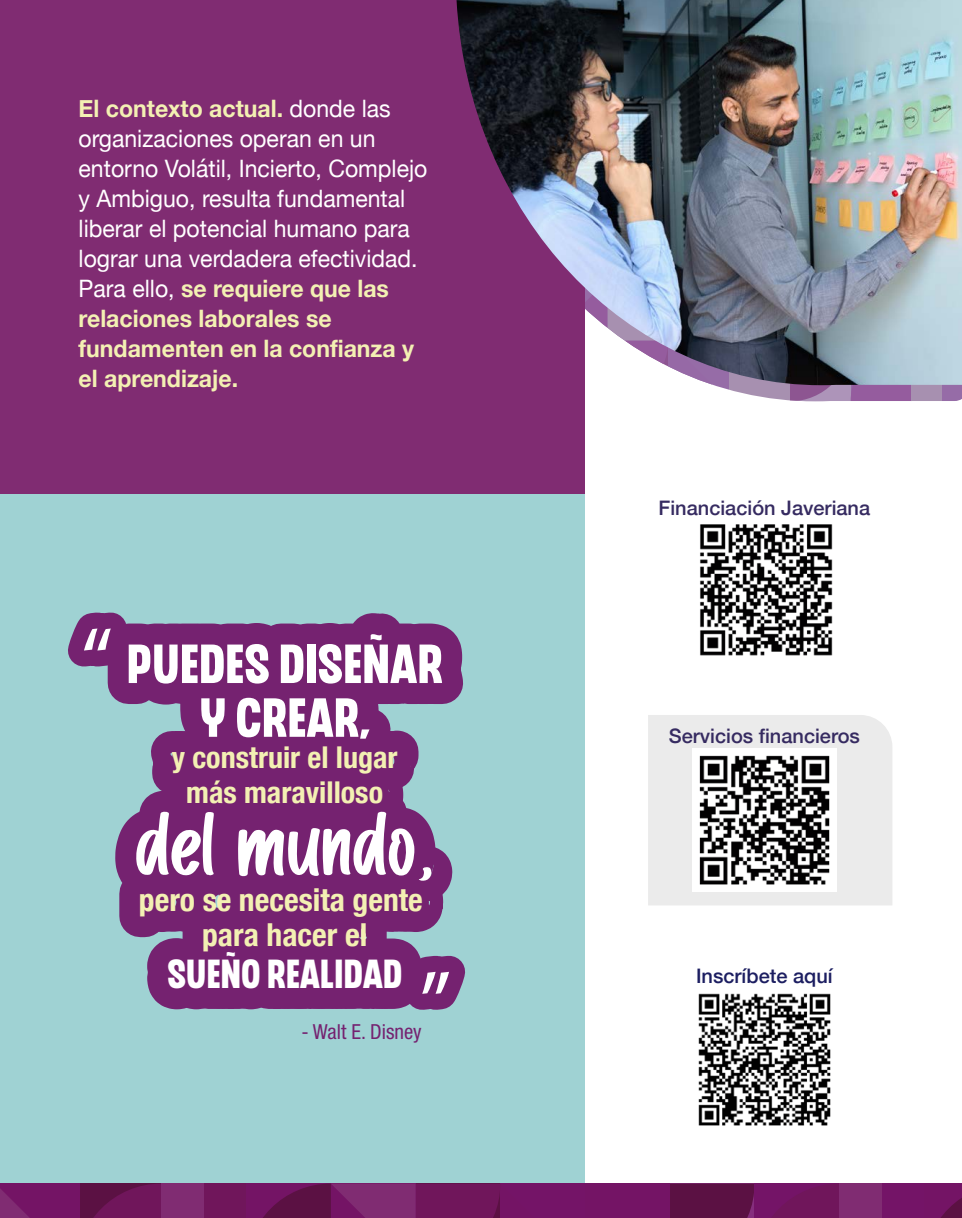
<style>
.page{position:relative;width:962px;height:1218px;background:#fff}
.page>*{position:absolute;margin:0;border:0;box-sizing:border-box;transform-origin:0 0}
.t1{font:96.6px "Born Pink";letter-spacing:.015em;color:#fff}
.t2{font:90.2px "Myriad Pro";color:#eaeca2}
.t3{font:55px/53.8px "CHEDROS";letter-spacing:.01em;color:#fff;text-align:center}
.t4{font:40.6px "CHEDROS";letter-spacing:.01em;color:#fff}
.t5{font:700 condensed 31.6px/34.8px "Helvetica Neue";color:#f3f0b3;text-align:center}
.t6{font:700 condensed 30px/34.8px "Helvetica Neue";color:#f3f0b3;text-align:center}
.t7{font:24px/30px "Helvetica Neue";color:#fff;scale:.96 1}
.t8{font:condensed 20.8px "Helvetica Neue";color:#752270}
.t9{font:500 20px "Helvetica Neue";color:#362b61}
.t10{font:500 20px "Helvetica Neue";color:#1c1e61}
.s1{font-weight:700;color:#f3f0b3}
</style>
<div class="page">
<div style="left:942px;top:341px;width:20px;height:60px;background:#966ca7"></div>
<div style="left:911px;top:341px;width:31px;height:60px;background:#a790b0"></div>
<svg style="left:713px;top:385px;width:198px;height:16px"></svg>
<div style="left:0;top:0;width:585px;height:1218px;background:#9fd2d3"></div>
<div style="left:0;top:0;width:585px;height:494px;background:#802c72"></div>
<img style="left:457px;top:0;width:505px;height:385px">
<img style="left:698px;top:993px;width:133px;height:133px">
<svg style="left:68px;top:612px;width:398px;height:398px"></svg>
<div style="left:500px;top:1184px;width:85px;height:34px;background:#741467"></div>
<svg style="left:246px;top:1184px;width:254px;height:34px"></svg>
<div style="left:585px;top:1184px;width:85px;height:34px;background:#741465"></div>
<div style="left:204px;top:1184px;width:42px;height:34px;background:#70165b"></div>
<div style="left:161px;top:1184px;width:43px;height:34px;background:#802c72"></div>
<svg style="left:0;top:1184px;width:161px;height:34px"></svg>
<svg style="left:924px;top:1184px;width:38px;height:34px"></svg>
<svg style="left:670px;top:1184px;width:169px;height:34px"></svg>
<div style="left:882px;top:1184px;width:42px;height:34px;background:#741467"></div>
<div style="left:839px;top:1184px;width:43px;height:34px;background:#802c72"></div>
<div style="left:648px;top:715px;width:244px;height:190px;background:#ebebeb"></div>
<img style="left:693px;top:748px;width:143px;height:144px">
<img style="left:700px;top:524px;width:133px;height:132px">
<p class="t7" style="left:79px;top:95px;width:365px"><span class="s1">El contexto actual.</span> donde las organizaciones operan en un entorno Volátil, Incierto, Complejo y Ambiguo, resulta fundamental liberar el potencial humano para lograr una verdadera efectividad.<br>Para ello, <span class="s1">se requiere que las relaciones laborales se fundamenten en la confianza y el aprendizaje.</span></p>
<h2 class="t2" style="left:81px;top:604px;width:33px">“</h2>
<h3 class="t3" style="left:127px;top:636px;width:317px">PUEDES DISEÑAR<br>Y CREAR,</h3>
<p class="t6" style="left:172px;top:740px;width:227px">y construir el lugar más maravilloso</p>
<h1 class="t1" style="left:137px;top:791px;width:298px">del mundo,</h1>
<h3 class="t5" style="left:139px;top:882px;width:286px">pero se necesita gente para hacer el</h3>
<h3 class="t4" style="left:167px;top:951px;width:236px">SUEÑO REALIDAD</h3>
<h2 class="t2" style="left:452px;top:1018px;width:33px;rotate:-180deg">“</h2>
<p class="t8" style="left:301px;top:1019px;width:122px">- Walt E. Disney</p>
<p class="t9" style="left:659px;top:492px;width:213px">Financiación Javeriana</p>
<p class="t9" style="left:669px;top:720px;width:193px">Servicios financieros</p>
<p class="t10" style="left:696px;top:960px;width:138px">Inscríbete aquí</p>
</div>
